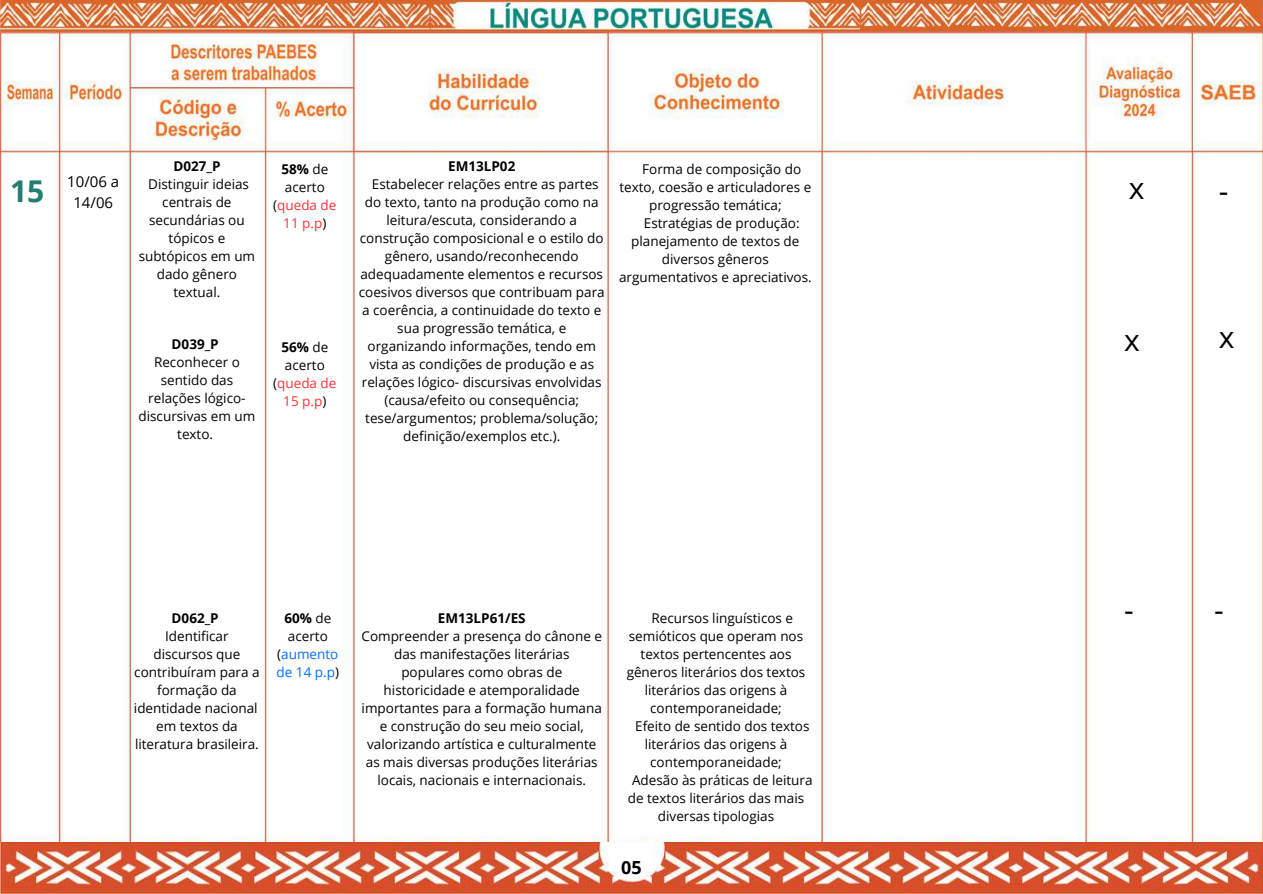
<style>
.page{position:relative;width:1263px;height:894px;background:#fff}
.page>*{position:absolute;margin:0;border:0;box-sizing:border-box;transform-origin:0 0}
.t1{font:30px "Open Sans";color:#000}
.t2{font:700 18px "Open Sans";color:#000}
.t3{font:15px/20.2px "Open Sans";color:#000}
.t4{font:13.5px/18px "Open Sans";color:#000;text-align:center}
.t5{font:13.5px/18px "Open Sans";color:#ff3131;text-align:center}
.t6{font:700 13.5px "Open Sans";color:#000}
.t7{font:13.5px/18px "Open Sans";color:#026eff;text-align:center}
.s1{font-weight:700;color:#000}
.s2{color:#000}
</style>
<div class="page">
<img style="left:0;top:641px;width:1263px;height:252px">
<img style="left:0;top:0;width:1263px;height:641px">
<p class="t3" style="left:10px;top:171px;width:111px;text-indent:57px">10/06 a<br><sup>15</sup> 14/06</p>
<p class="t6" style="left:173px;top:157px;width:49px">D027_P</p>
<p class="t4" style="left:139px;top:175px;width:118px">Distinguir ideias centrais de secundárias ou tópicos e subtópicos em um dado gênero textual.</p>
<p class="t6" style="left:172px;top:335px;width:49px">D039_P</p>
<p class="t4" style="left:139px;top:353px;width:118px">Reconhecer o sentido das relações lógico&shy;discursivas em um texto.</p>
<p class="t5" style="left:273px;top:159px;width:65px"><span class="s1">58%</span> <span class="s2">de acerto (</span>queda de<br>11 p.p<span class="s2">)</span></p>
<p class="t5" style="left:273px;top:338px;width:65px"><span class="s1">56%</span> <span class="s2">de acerto (</span>queda de<br>15 p.p<span class="s2">)</span></p>
<p class="t6" style="left:448px;top:157px;width:69px">EM13LP02</p>
<p class="t4" style="left:359px;top:175px;width:247px">Estabelecer relações entre as partes do texto, tanto na produção como na leitura/escuta, considerando a construção composicional e o estilo do gênero, usando/reconhecendo adequadamente elementos e recursos coesivos diversos que contribuam para a coerência, a continuidade do texto e sua progressão temática, e organizando informações, tendo em vista as condições de produção e as relações lógico- discursivas envolvidas (causa/efeito ou consequência; tese/argumentos; problema/solução; definição/exemplos etc.).</p>
<p class="t4" style="left:642px;top:159px;width:160px">Forma de composição do</p>
<p class="t4" style="left:619px;top:177px;width:193px">texto, coesão e articuladores e</p>
<p class="t4" style="left:649px;top:195px;width:134px">progressão temática;</p>
<p class="t4" style="left:644px;top:213px;width:157px">Estratégias de produção:</p>
<p class="t4" style="left:631px;top:231px;width:170px">planejamento de textos de</p>
<p class="t4" style="left:662px;top:249px;width:108px">diversos gêneros</p>
<p class="t4" style="left:619px;top:267px;width:194px">argumentativos e apreciativos.</p>
<h1 class="t1" style="left:1129px;top:166px;width:17px">x</h1>
<h1 class="t1" style="left:1219px;top:169px;width:11px">-</h1>
<h1 class="t1" style="left:1124px;top:318px;width:17px">x</h1>
<h1 class="t1" style="left:1219px;top:316px;width:17px">x</h1>
<p class="t6" style="left:172px;top:608px;width:49px">D062_P</p>
<p class="t4" style="left:134px;top:626px;width:127px">Identificar discursos que contribuíram para a formação da identidade nacional em textos da literatura brasileira.</p>
<p class="t7" style="left:277px;top:608px;width:64px"><span class="s1">60%</span> <span class="s2">de acerto (</span>aumento de 14 p.p<span class="s2">)</span></p>
<p class="t6" style="left:438px;top:608px;width:89px">EM13LP61/ES</p>
<p class="t4" style="left:361px;top:626px;width:242px">Compreender a presença do cânone e das manifestações literárias populares como obras de historicidade e atemporalidade importantes para a formação humana e construção do seu meio social, valorizando artística e culturalmente as mais diversas produções literárias locais, nacionais e internacionais.</p>
<p class="t4" style="left:627px;top:608px;width:187px">Recursos linguísticos e semióticos que operam nos textos pertencentes aos gêneros literários dos textos literários das origens à contemporaneidade;<br>Efeito de sentido dos textos literários das origens à contemporaneidade;<br>Adesão às práticas de leitura de textos literários das mais diversas tipologias</p>
<h1 class="t1" style="left:1124px;top:588px;width:11px">-</h1>
<h2 class="t2" style="left:621px;top:854px;width:22px">05</h2>
<h1 class="t1" style="left:1214px;top:588px;width:11px">-</h1>
</div>
